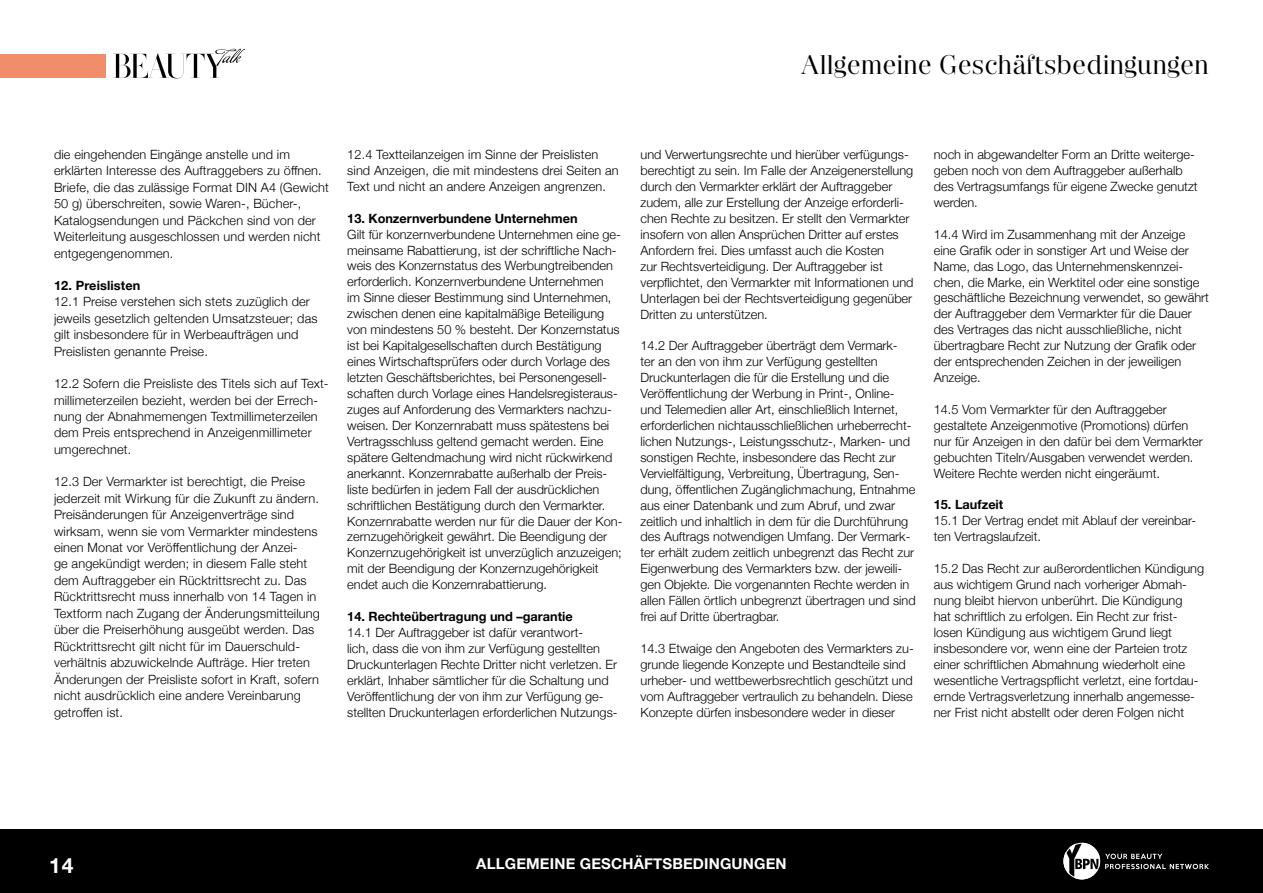
<style>
.page{position:relative;width:1263px;height:893px;background:#fff}
.page>*{position:absolute;margin:0;border:0;box-sizing:border-box;transform-origin:0 0}
.t1{font:27px "Narziss 40";letter-spacing:.025em;color:#000}
.t2{font:700 21px "Helvetica Neue";color:#fff}
.t3{font:700 15px "Helvetica Neue";letter-spacing:.01em;color:#fff}
.t4{font:300 12.75px/15.9px "Helvetica Neue";color:#000}
.t5{font:700 12.75px "Helvetica Neue";color:#000}
</style>
<div class="page">
<div style="left:0;top:829px;width:1263px;height:64px;background:#000"></div>
<svg style="left:1063px;top:843px;width:146px;height:36px"></svg>
<div style="left:0;top:54px;width:106px;height:24px;background:#f28d6b"></div>
<svg style="left:113px;top:49px;width:132px;height:29px"></svg>
<h1 class="t1" style="left:801px;top:49px;width:409px">Allgemeine Geschäftsbedingungen</h1>
<p class="t4" style="left:54px;top:145px;width:276px;line-height:16.5px">die eingehenden Eingänge anstelle und im erklärten Interesse des Auftraggebers zu öffnen.<br>Briefe, die das zulässige Format DIN A4 (Gewicht 50 g) überschreiten, sowie Waren-, Bücher-, Katalogsendungen und Päckchen sind von der Weiterleitung ausgeschlossen und werden nicht entgegengenommen.</p>
<p class="t5" style="left:54px;top:275px;width:88px">12. Preislisten</p>
<p class="t4" style="left:54px;top:293px;width:265px;line-height:16.5px">12.1 Preise verstehen sich stets zuzüglich der jeweils gesetzlich geltenden Umsatzsteuer; das gilt insbesondere für in Werbeaufträgen und Preislisten genannte Preise.</p>
<p class="t4" style="left:54px;top:374px;width:276px;line-height:16.5px">12.2 Sofern die Preisliste des Titels sich auf Text&shy;millimeterzeilen bezieht, werden bei der Errech&shy;nung der Abnahmemengen Textmillimeterzeilen dem Preis entsprechend in Anzeigenmillimeter umgerechnet.</p>
<p class="t4" style="left:54px;top:472px;width:267px;line-height:16.5px">12.3 Der Vermarkter ist berechtigt, die Preise jederzeit mit Wirkung für die Zukunft zu ändern.<br>Preisänderungen für Anzeigenverträge sind wirksam, wenn sie vom Vermarkter mindestens einen Monat vor Veröffentlichung der Anzei-<br>ge angekündigt werden; in diesem Falle steht dem Auftraggeber ein Rücktrittsrecht zu. Das Rücktrittsrecht muss innerhalb von 14 Tagen in Textform nach Zugang der Änderungsmitteilung über die Preiserhöhung ausgeübt werden. Das Rücktrittsrecht gilt nicht für im Dauerschuld&shy;verhältnis abzuwickelnde Aufträge. Hier treten Änderungen der Preisliste sofort in Kraft, sofern nicht ausdrücklich eine andere Vereinbarung getroffen ist.</p>
<p class="t4" style="left:347px;top:146px;width:273px">12.4 Textteilanzeigen im Sinne der Preislisten sind Anzeigen, die mit mindestens drei Seiten an<br>Text und nicht an andere Anzeigen angrenzen.</p>
<p class="t5" style="left:347px;top:208px;width:232px">13. Konzernverbundene Unternehmen</p>
<p class="t4" style="left:347px;top:225px;width:277px">Gilt für konzernverbundene Unternehmen eine ge&shy;meinsame Rabattierung, ist der schriftliche Nach&shy;weis des Konzernstatus des Werbungtreibenden erforderlich. Konzernverbundene Unternehmen<br>im Sinne dieser Bestimmung sind Unternehmen, zwischen denen eine kapitalmäßige Beteiligung von mindestens 50 % besteht. Der Konzernstatus ist bei Kapitalgesellschaften durch Bestätigung eines Wirtschaftsprüfers oder durch Vorlage des letzten Geschäftsberichtes, bei Personengesell&shy;schaften durch Vorlage eines Handelsregisteraus&shy;zuges auf Anforderung des Vermarkters nachzu&shy;weisen. Der Konzernrabatt muss spätestens bei Vertragsschluss geltend gemacht werden. Eine spätere Geltendmachung wird nicht rückwirkend anerkannt. Konzernrabatte außerhalb der Preis&shy;liste bedürfen in jedem Fall der ausdrücklichen schriftlichen Bestätigung durch den Vermarkter.<br>Konzernrabatte werden nur für die Dauer der Kon&shy;zernzugehörigkeit gewährt. Die Beendigung der Konzernzugehörigkeit ist unverzüglich anzuzeigen; mit der Beendigung der Konzernzugehörigkeit endet auch die Konzernrabattierung.</p>
<p class="t5" style="left:347px;top:606px;width:227px">14. Rechteübertragung und –garantie</p>
<p class="t4" style="left:347px;top:623px;width:272px">14.1 Der Auftraggeber ist dafür verantwort-<br>lich, dass die von ihm zur Verfügung gestellten Druckunterlagen Rechte Dritter nicht verletzen. Er erklärt, Inhaber sämtlicher für die Schaltung und Veröffentlichung der von ihm zur Verfügung ge&shy;stellten Druckunterlagen erforderlichen Nutzungs-</p>
<p class="t4" style="left:640px;top:146px;width:275px">und Verwertungsrechte und hierüber verfügungs&shy;berechtigt zu sein. Im Falle der Anzeigenerstellung durch den Vermarkter erklärt der Auftraggeber zudem, alle zur Erstellung der Anzeige erforderli&shy;chen Rechte zu besitzen. Er stellt den Vermarkter insofern von allen Ansprüchen Dritter auf erstes Anfordern frei. Dies umfasst auch die Kosten<br>zur Rechtsverteidigung. Der Auftraggeber ist verpflichtet, den Vermarkter mit Informationen und Unterlagen bei der Rechtsverteidigung gegenüber Dritten zu unterstützen.</p>
<p class="t4" style="left:640px;top:337px;width:277px">14.2 Der Auftraggeber überträgt dem Vermark-<br>ter an den von ihm zur Verfügung gestellten Druckunterlagen die für die Erstellung und die Veröffentlichung der Werbung in Print-, Online&shy;und Telemedien aller Art, einschließlich Internet, erforderlichen nichtausschließlichen urheberrecht&shy;lichen Nutzungs-, Leistungsschutz-, Marken- und sonstigen Rechte, insbesondere das Recht zur Vervielfältigung, Verbreitung, Übertragung, Sen&shy;dung, öffentlichen Zugänglichmachung, Entnahme aus einer Datenbank und zum Abruf, und zwar zeitlich und inhaltlich in dem für die Durchführung des Auftrags notwendigen Umfang. Der Vermark&shy;ter erhält zudem zeitlich unbegrenzt das Recht zur Eigenwerbung des Vermarkters bzw. der jeweili&shy;gen Objekte. Die vorgenannten Rechte werden in allen Fällen örtlich unbegrenzt übertragen und sind frei auf Dritte übertragbar.</p>
<p class="t4" style="left:640px;top:639px;width:275px">14.3 Etwaige den Angeboten des Vermarkters zu&shy;grunde liegende Konzepte und Bestandteile sind urheber- und wettbewerbsrechtlich geschützt und vom Auftraggeber vertraulich zu behandeln. Diese Konzepte dürfen insbesondere weder in dieser</p>
<p class="t4" style="left:934px;top:146px;width:265px">noch in abgewandelter Form an Dritte weiterge&shy;geben noch von dem Auftraggeber außerhalb des Vertragsumfangs für eigene Zwecke genutzt werden.</p>
<p class="t4" style="left:934px;top:225px;width:277px">14.4 Wird im Zusammenhang mit der Anzeige eine Grafik oder in sonstiger Art und Weise der Name, das Logo, das Unternehmenskennzei&shy;chen, die Marke, ein Werktitel oder eine sonstige geschäftliche Bezeichnung verwendet, so gewährt der Auftraggeber dem Vermarkter für die Dauer des Vertrages das nicht ausschließliche, nicht übertragbare Recht zur Nutzung der Grafik oder der entsprechenden Zeichen in der jeweiligen Anzeige.</p>
<p class="t4" style="left:934px;top:400px;width:271px">14.5 Vom Vermarkter für den Auftraggeber gestaltete Anzeigenmotive (Promotions) dürfen nur für Anzeigen in den dafür bei dem Vermarkter gebuchten Titeln/Ausgaben verwendet werden.<br>Weitere Rechte werden nicht eingeräumt.</p>
<p class="t5" style="left:934px;top:495px;width:71px">15. Laufzeit</p>
<p class="t4" style="left:934px;top:512px;width:264px">15.1 Der Vertrag endet mit Ablauf der vereinbar&shy;ten Vertragslaufzeit.</p>
<p class="t4" style="left:934px;top:560px;width:272px">15.2 Das Recht zur außerordentlichen Kündigung aus wichtigem Grund nach vorheriger Abmah&shy;nung bleibt hiervon unberührt. Die Kündigung<br>hat schriftlich zu erfolgen. Ein Recht zur frist&shy;losen Kündigung aus wichtigem Grund liegt insbesondere vor, wenn eine der Parteien trotz einer schriftlichen Abmahnung wiederholt eine wesentliche Vertragspflicht verletzt, eine fortdau&shy;ernde Vertragsverletzung innerhalb angemesse&shy;ner Frist nicht abstellt oder deren Folgen nicht</p>
<h2 class="t2" style="left:49px;top:849px;width:26px">14</h2>
<p class="t3" style="left:476px;top:852px;width:312px">ALLGEMEINE GESCHÄFTSBEDINGUNGEN</p>
</div>
